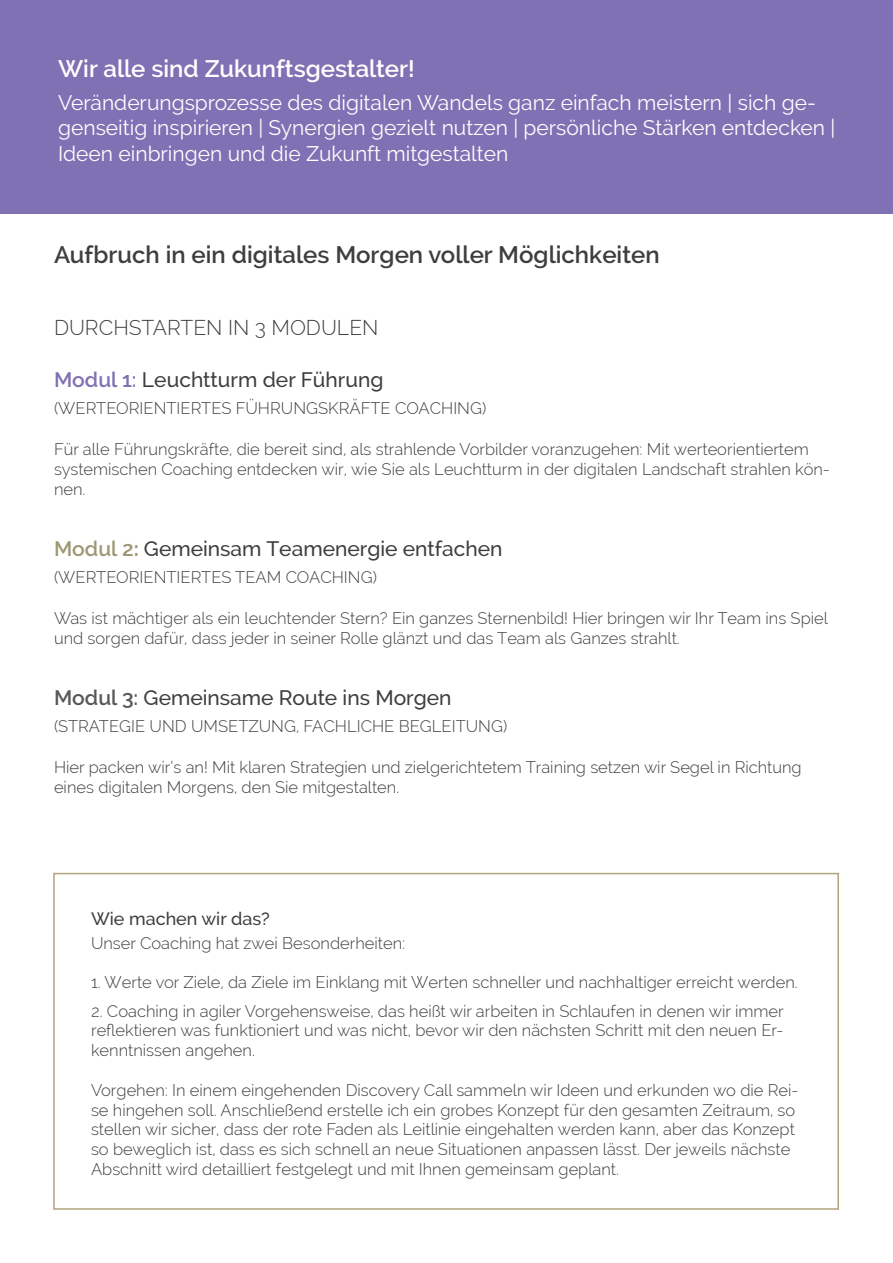
<style>
.page{position:relative;width:893px;height:1263px;background:#fff}
.page>*{position:absolute;margin:0;border:0;box-sizing:border-box;transform-origin:0 0}
.Headline_Text{font:600 24px "Raleway";color:#3e3e3f}
.Headline_Text_im_Farbbereich{font:600 24px "Raleway";color:#fff}
._14pt_light_weiss{font:21px/25.2px "Raleway";color:#fff}
.Headline_Text_sub{font:500 21px "Raleway";color:#3e3e3f}
.Headline_Text_sub_light_Grossbuch{font:300 21px "Raleway";color:#3e3e3f}
.Headline_Text_sub_12pt{font:500 18px "Raleway";color:#3e3e3f}
.Headline_Text_sub-2{font:300 16.5px/19.8px "Raleway";color:#3e3e3f}
.s1{font-weight:600;color:#7f71b3}
.s2{font-weight:600;color:#9d9775}
.s3{font-weight:700;color:#9d9775}
.s4{font-weight:600;color:#57585a}
</style>
<div class="page">
<div style="left:0;top:0;width:893px;height:213px;background:#7f71b3"></div>
<div style="left:53px;top:873px;width:786px;height:337px;border:2px solid #b1a47e"></div>
<p class="Headline_Text_im_Farbbereich" style="left:58px;top:54px;width:358px">Wir alle sind Zukunftsgestalter!</p>
<p class="_14pt_light_weiss" style="left:58px;top:90px;width:779px">Veränderungsprozesse des digitalen Wandels ganz einfach meistern | sich ge&shy;genseitig inspirieren | Synergien gezielt nutzen | persönliche Stärken entdecken |<br>Ideen einbringen und die Zukunft mitgestalten</p>
<p class="Headline_Text" style="left:54px;top:241px;width:607px">Aufbruch in ein digitales Morgen voller Möglichkeiten</p>
<p class="Headline_Text_sub_light_Grossbuch" style="left:54px;top:315px;width:326px">DURCHSTARTEN IN 3 MODULEN</p>
<p class="Headline_Text_sub" style="left:54px;top:368px;width:331px"><span class="s1">Modul 1:</span> Leuchtturm der Führung</p>
<p class="Headline_Text_sub-2" style="left:54px;top:398px;width:434px">(WERTEORIENTIERTES FÜHRUNGSKRÄFTE COACHING)</p>
<p class="Headline_Text_sub-2" style="left:54px;top:440px;width:777px">Für alle Führungskräfte, die bereit sind, als strahlende Vorbilder voranzugehen: Mit werteorientiertem systemischen Coaching entdecken wir, wie Sie als Leuchtturm in der digitalen Landschaft strahlen kön&shy;nen.</p>
<p class="Headline_Text_sub" style="left:54px;top:536px;width:450px"><span class="s2">Modul 2</span><span class="s3">:</span> Gemeinsam Teamenergie entfachen</p>
<p class="Headline_Text_sub-2" style="left:54px;top:567px;width:324px">(WERTEORIENTIERTES TEAM COACHING)</p>
<p class="Headline_Text_sub-2" style="left:54px;top:608px;width:775px">Was ist mächtiger als ein leuchtender Stern? Ein ganzes Sternenbild! Hier bringen wir Ihr Team ins Spiel und sorgen dafür, dass jeder in seiner Rolle glänzt und das Team als Ganzes strahlt.</p>
<p class="Headline_Text_sub" style="left:54px;top:685px;width:399px"><span class="s4">Modul 3:</span> Gemeinsame Route ins Morgen</p>
<p class="Headline_Text_sub-2" style="left:54px;top:716px;width:455px">(STRATEGIE UND UMSETZUNG, FACHLICHE BEGLEITUNG)</p>
<p class="Headline_Text_sub-2" style="left:54px;top:757px;width:749px">Hier packen wir‘s an! Mit klaren Strategien und zielgerichtetem Training setzen wir Segel in Richtung eines digitalen Morgens, den Sie mitgestalten.</p>
<p class="Headline_Text_sub_12pt" style="left:91px;top:908px;width:180px">Wie machen wir das?</p>
<p class="Headline_Text_sub-2" style="left:91px;top:933px;width:316px">Unser Coaching hat zwei Besonderheiten:</p>
<p class="Headline_Text_sub-2" style="left:91px;top:972px;width:708px">1. Werte vor Ziele, da Ziele im Einklang mit Werten schneller und nachhaltiger erreicht werden.</p>
<p class="Headline_Text_sub-2" style="left:91px;top:1001px;width:694px;text-align:justify">2. Coaching in agiler Vorgehensweise, das heißt wir arbeiten in Schlaufen in denen wir immer reflektieren was funktioniert und was nicht, bevor wir den nächsten Schritt mit den neuen Er&shy;kenntnissen angehen.</p>
<p class="Headline_Text_sub-2" style="left:91px;top:1080px;width:709px">Vorgehen: In einem eingehenden Discovery Call sammeln wir Ideen und erkunden wo die Rei&shy;se hingehen soll. Anschließend erstelle ich ein grobes Konzept für den gesamten Zeitraum, so stellen wir sicher, dass der rote Faden als Leitlinie eingehalten werden kann, aber das Konzept so beweglich ist, dass es sich schnell an neue Situationen anpassen lässt. Der jeweils nächste Abschnitt wird detailliert festgelegt und mit Ihnen gemeinsam geplant.</p>
</div>
